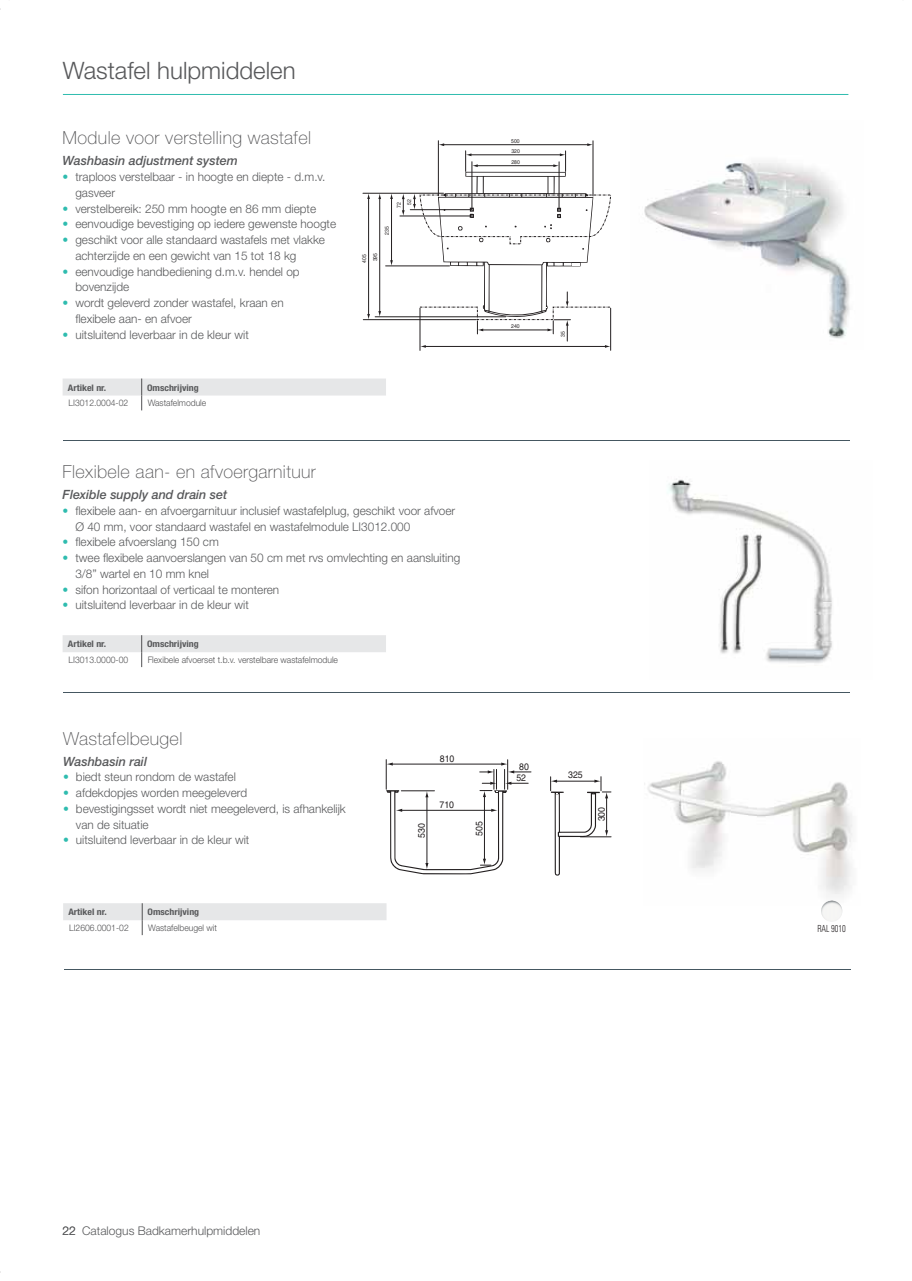
<style>
.page{position:relative;width:912px;height:1281px;background:#fff}
.page>*{position:absolute;margin:0;border:0;box-sizing:border-box;transform-origin:0 0}
.t1{font:300 24px "Helvetica Neue";color:#58595b}
.t2{font:100 18px "Helvetica Neue";letter-spacing:.02em;color:#515153}
.t3{font:italic 500 12.75px "Helvetica Neue";color:#58595b}
.t4{font:300 12px/15.8px "Helvetica Neue";color:#58595b}
.t5{font:300 condensed 9.75px "Univers";color:#231f20;scale:.85 1}
.t6{font:9.45px/11.2px "Helvetica";color:#231f20;scale:.93 1}
.t7{font:300 9px "Helvetica Neue";color:#515153;scale:.95 1}
.t8{font:700 condensed 9px "Helvetica Neue";color:#58595b;scale:1.1 1}
.t9{font:5.4px/10.2px "Helvetica";color:#231f20;scale:.93 1}
.s1{color:#2fbcaf}
</style>
<div class="page">
<hr style="left:63px;top:94px;width:785px;height:1px;background:#2fbcaf">
<hr style="left:63px;top:441px;width:786px;height:1px;background:#455761">
<img style="left:644px;top:163px;width:206px;height:176px">
<hr style="left:610px;top:308px;width:1px;height:42px;background:#231f20">
<hr style="left:419px;top:308px;width:1px;height:42px;background:#231f20">
<hr style="left:592px;top:141px;width:1px;height:55px;background:#231f20">
<hr style="left:438px;top:141px;width:1px;height:55px;background:#231f20">
<hr style="left:385px;top:266px;width:64px;height:1px;background:#231f20">
<svg style="left:401px;top:194px;width:3px;height:22px"></svg>
<hr style="left:375px;top:317px;width:130px;height:1px;background:#231f20">
<hr style="left:410px;top:209px;width:61px;height:1px;background:#231f20">
<hr style="left:363px;top:193px;width:80px;height:1px;background:#231f20">
<hr style="left:368px;top:197px;width:1px;height:119px;background:#231f20">
<svg style="left:367px;top:193px;width:3px;height:6px"></svg>
<hr style="left:379px;top:197px;width:1px;height:116px;background:#231f20">
<svg style="left:378px;top:311px;width:3px;height:6px"></svg>
<svg style="left:378px;top:193px;width:3px;height:6px"></svg>
<hr style="left:363px;top:319px;width:113px;height:1px;background:#231f20">
<hr style="left:391px;top:197px;width:1px;height:65px;background:#231f20">
<svg style="left:390px;top:260px;width:3px;height:6px"></svg>
<svg style="left:390px;top:193px;width:3px;height:6px"></svg>
<hr style="left:400px;top:216px;width:71px;height:1px;background:#231f20">
<svg style="left:413px;top:143px;width:198px;height:205px"></svg>
<svg style="left:63px;top:378px;width:323px;height:32px"></svg>
<hr style="left:63px;top:692px;width:786px;height:1px;background:#455761">
<img style="left:668px;top:479px;width:164px;height:184px">
<svg style="left:63px;top:635px;width:323px;height:32px"></svg>
<hr style="left:64px;top:969px;width:786px;height:1px;background:#455761">
<img style="left:644px;top:761px;width:209px;height:143px">
<svg style="left:386px;top:760px;width:144px;height:114px"></svg>
<svg style="left:550px;top:777px;width:60px;height:99px"></svg>
<img style="left:820px;top:900px;width:22px;height:22px;border-radius:50%">
<svg style="left:63px;top:903px;width:323px;height:32px"></svg>
<h1 class="t1" style="left:63px;top:62px;width:234px">Wastafel hulpmiddelen</h1>
<h2 class="t2" style="left:63px;top:131px;width:250px">Module voor verstelling wastafel</h2>
<p class="t3" style="left:63px;top:156px;width:177px">Washbasin adjustment system</p>
<p class="t4" style="left:75px;top:170px;width:251px;text-indent:-13px"><span class="s1">•</span> traploos verstelbaar - in hoogte en diepte - d.m.v. gasveer</p>
<p class="t4" style="left:63px;top:202px;width:255px"><span class="s1">•</span> verstelbereik: 250 mm hoogte en 86 mm diepte</p>
<p class="t4" style="left:63px;top:217px;width:275px"><span class="s1">•</span> eenvoudige bevestiging op iedere gewenste hoogte</p>
<p class="t4" style="left:75px;top:233px;width:251px;text-indent:-13px"><span class="s1">•</span> geschikt voor alle standaard wastafels met vlakke achterzijde en een gewicht van 15 tot 18 kg</p>
<p class="t4" style="left:75px;top:265px;width:226px;text-indent:-13px"><span class="s1">•</span> eenvoudige handbediening d.m.v. hendel op bovenzijde</p>
<p class="t4" style="left:75px;top:296px;width:210px;text-indent:-13px"><span class="s1">•</span> wordt geleverd zonder wastafel, kraan en flexibele aan- en afvoer</p>
<p class="t4" style="left:63px;top:328px;width:188px"><span class="s1">•</span> uitsluitend leverbaar in de kleur wit</p>
<p class="t8" style="left:68px;top:384px;width:36px">Artikel nr.</p>
<p class="t8" style="left:147px;top:384px;width:48px">Omschrijving</p>
<p class="t7" style="left:69px;top:399px;width:64px">LI3012.0004-02</p>
<p class="t7" style="left:148px;top:399px;width:63px">Wastafelmodule</p>
<h2 class="t2" style="left:63px;top:465px;width:254px">Flexibele aan- en afvoergarnituur</h2>
<p class="t9" style="left:404px;top:205px;width:7px;rotate:-90deg">52</p>
<p class="t9" style="left:394px;top:208px;width:8px;rotate:-90deg">72</p>
<p class="t9" style="left:382px;top:235px;width:11px;rotate:-90deg">235</p>
<p class="t9" style="left:359px;top:263px;width:12px;line-height:11.1px;rotate:-90deg">405<br>395</p>
<p class="t3" style="left:63px;top:490px;width:166px">Flexible supply and drain set</p>
<p class="t4" style="left:75px;top:504px;width:381px;text-indent:-13px"><span class="s1">•</span> flexibele aan- en afvoergarnituur inclusief wastafelplug, geschikt voor afvoer<br>Ø 40 mm, voor standaard wastafel en wastafelmodule LI3012.000</p>
<p class="t4" style="left:63px;top:535px;width:158px"><span class="s1">•</span> flexibele afvoerslang 150 cm</p>
<p class="t4" style="left:75px;top:551px;width:386px;text-indent:-13px"><span class="s1">•</span> twee flexibele aanvoerslangen van 50 cm met rvs omvlechting en aansluiting<br>3/8” wartel en 10 mm knel</p>
<p class="t4" style="left:63px;top:583px;width:218px"><span class="s1">•</span> sifon horizontaal of verticaal te monteren</p>
<p class="t4" style="left:63px;top:598px;width:188px"><span class="s1">•</span> uitsluitend leverbaar in de kleur wit</p>
<p class="t8" style="left:68px;top:641px;width:36px">Artikel nr.</p>
<p class="t8" style="left:147px;top:641px;width:48px">Omschrijving</p>
<p class="t7" style="left:69px;top:656px;width:64px">LI3013.0000-00</p>
<p class="t7" style="left:148px;top:656px;width:202px">Flexibele afvoerset t.b.v. verstelbare wastafelmodule</p>
<h2 class="t2" style="left:63px;top:732px;width:121px">Wastafelbeugel</h2>
<p class="t3" style="left:63px;top:757px;width:85px">Washbasin rail</p>
<p class="t4" style="left:63px;top:770px;width:174px"><span class="s1">•</span> biedt steun rondom de wastafel</p>
<p class="t4" style="left:63px;top:786px;width:185px"><span class="s1">•</span> afdekdopjes worden meegeleverd</p>
<p class="t4" style="left:76px;top:802px;width:271px;text-indent:-13px"><span class="s1">•</span> bevestigingsset wordt niet meegeleverd, is afhankelijk van de situatie</p>
<p class="t4" style="left:63px;top:833px;width:188px"><span class="s1">•</span> uitsluitend leverbaar in de kleur wit</p>
<p class="t8" style="left:68px;top:909px;width:36px">Artikel nr.</p>
<p class="t8" style="left:147px;top:909px;width:48px">Omschrijving</p>
<p class="t7" style="left:69px;top:924px;width:64px">LI2606.0001-02</p>
<p class="t7" style="left:148px;top:924px;width:74px">Wastafelbeugel wit</p>
<p class="t6" style="left:439px;top:754px;width:17px">810</p>
<p class="t6" style="left:439px;top:800px;width:17px">710</p>
<p class="t6" style="left:417px;top:838px;width:17px;rotate:-90deg">530</p>
<p class="t6" style="left:474px;top:836px;width:17px;rotate:-90deg">505</p>
<p class="t9" style="left:511px;top:136px;width:11px">500<br>320</p>
<p class="t9" style="left:511px;top:157px;width:11px">280</p>
<p class="t9" style="left:511px;top:321px;width:11px">240</p>
<p class="t9" style="left:558px;top:337px;width:8px;rotate:-90deg">35</p>
<p class="t6" style="left:516px;top:762px;width:15px">80<br>52</p>
<p class="t6" style="left:568px;top:770px;width:17px">325</p>
<p class="t6" style="left:596px;top:821px;width:17px;rotate:-90deg">300</p>
<p class="t4" style="left:62px;top:1224px;width:199px">22 Catalogus Badkamerhulpmiddelen</p>
<p class="t5" style="left:817px;top:925px;width:35px">RAL 9010</p>
</div>
